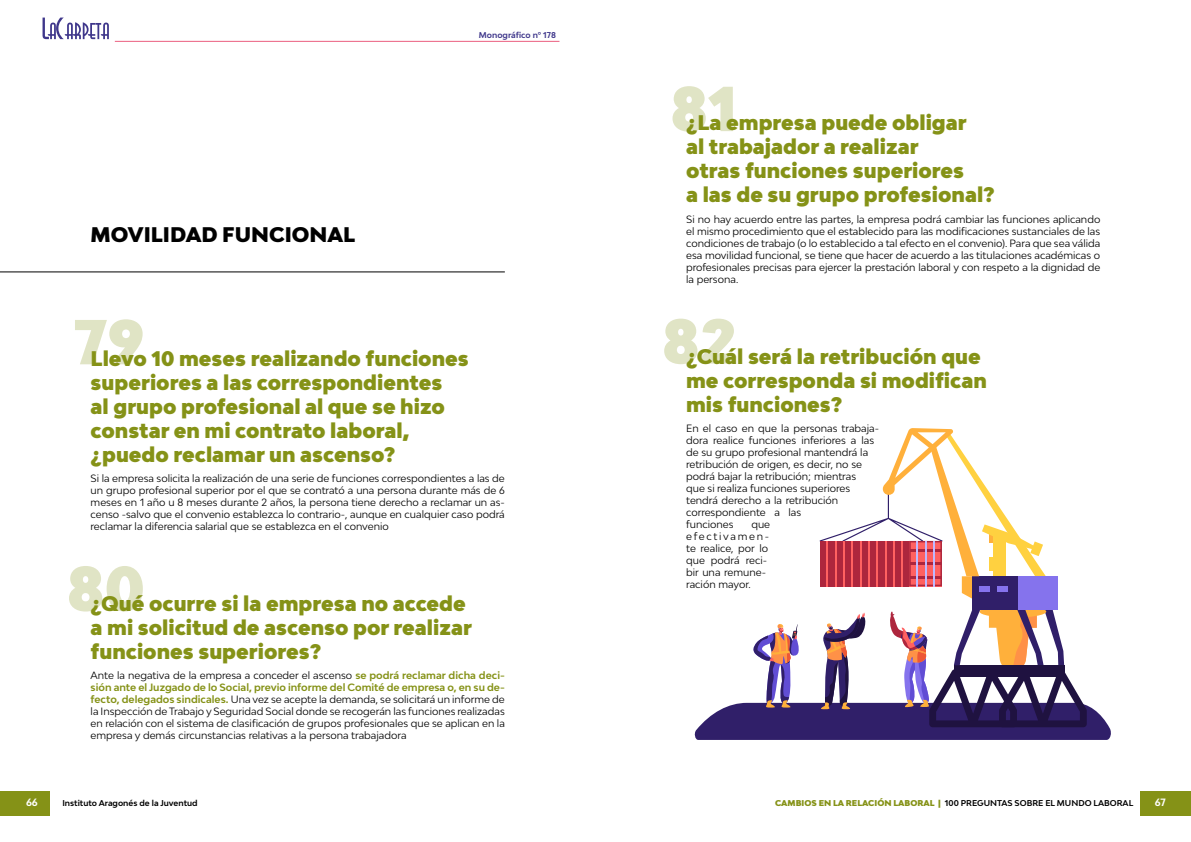
<style>
.page{position:relative;width:1191px;height:842px;background:#fff}
.page>*{position:absolute;margin:0;border:0;box-sizing:border-box;transform-origin:0 0}
.t1{font:900 60px "Bw Modelica";color:#859217}
.t2{font:900 20px/24px "Bw Modelica";color:#859217}
.t3{font:900 20px "Bw Modelica";color:#000}
.t4{font:10px/12px "Bw Modelica";color:#000;text-align:justify}
.t5{font:700 10px "Bw Modelica";color:#fff}
.t6{font:700 8px "Bw Modelica";color:#000}
.t7{font:700 8px "Bw Modelica";color:#3f378b}
.s1{font-weight:700;color:#859217}
.s2{font-weight:900;color:#859217}
</style>
<div class="page">
<div style="left:1140px;top:791px;width:51px;height:25px;background:#859217"></div>
<div style="left:0;top:791px;width:50px;height:25px;background:#859217"></div>
<hr style="left:0;top:271px;width:505px;height:1px;background:#000">
<svg style="left:672px;top:86px;width:61px;height:46px"></svg>
<svg style="left:664px;top:319px;width:70px;height:45px"></svg>
<svg style="left:694px;top:428px;width:417px;height:312px"></svg>
<svg style="left:43px;top:18px;width:66px;height:21px"></svg>
<hr style="left:115px;top:41px;width:444px;height:1px;background:#eb5f7f">
<h2 class="t3" style="left:91px;top:222px;width:266px">MOVILIDAD FUNCIONAL</h2>
<p class="t7" style="left:479px;top:30px;width:79px">Monográfico nº 178</p>
<h1 class="t1" style="left:74px;top:303px;width:73px">79</h1>
<h2 class="t2" style="left:91px;top:346px;width:380px">Llevo 10 meses realizando funciones superiores a las correspondientes<br>al grupo profesional al que se hizo constar en mi contrato laboral, ¿puedo reclamar un ascenso?</h2>
<p class="t4" style="left:91px;top:472px;width:416px">Si la empresa solicita la realización de una serie de funciones correspondientes a las de un grupo profesional superior por el que se contrató a una persona durante más de 6 meses en 1 año u 8 meses durante 2 años, la persona tiene derecho a reclamar un as&shy;censo -salvo que el convenio establezca lo contrario-, aunque en cualquier caso podrá reclamar la diferencia salarial que se establezca en el convenio</p>
<h1 class="t1" style="left:67px;top:550px;width:80px">80</h1>
<h2 class="t2" style="left:91px;top:591px;width:383px">¿Qué ocurre si la empresa no accede a mi solicitud de ascenso por realizar funciones superiores?</h2>
<p class="t4" style="left:91px;top:669px;width:416px">Ante la negativa de la empresa a conceder el ascenso <span class="s1">se podrá reclamar dicha deci&shy;sión ante el Juzgado de lo Social, previo informe del Comité de empresa o, en su de&shy;fecto, delegados sindicales.</span> Una vez se acepte la demanda, se solicitará un informe de la Inspección de Trabajo y Seguridad Social donde se recogerán las funciones realizadas en relación con el sistema de clasificación de grupos profesionales que se aplican en la empresa y demás circunstancias relativas a la persona trabajadora</p>
<h2 class="t2" style="left:686px;top:111px;width:310px">¿La empresa puede obligar<br>al trabajador a realizar<br>otras funciones superiores<br>a las de su grupo profesional?</h2>
<p class="t4" style="left:686px;top:213px;width:416px">Si no hay acuerdo entre las partes, la empresa podrá cambiar las funciones aplicando el mismo procedimiento que el establecido para las modificaciones sustanciales de las condiciones de trabajo (o lo establecido a tal efecto en el convenio). Para que sea válida esa movilidad funcional, se tiene que hacer de acuerdo a las titulaciones académicas o profesionales precisas para ejercer la prestación laboral y con respeto a la dignidad de la persona.</p>
<h2 class="t2" style="left:686px;top:344px;width:302px">¿Cuál será la retribución que me corresponda si modifican mis funciones?</h2>
<p class="t4" style="left:686px;top:422px;width:194px;text-align:left">En el caso en que la personas trabaja&shy;dora realice funciones inferiores a las de su grupo profesional mantendrá la retribución de origen, es decir, no se podrá bajar la retribución; mientras<br>que si realiza funciones superiores tendrá derecho a la retribución correspondiente a las<br>funciones</p>
<p class="t4" style="left:686px;top:518px;width:86px;text-align:left;text-indent:65px">que efectivamen&shy;te realice, por lo que podrá reci&shy;bir una remune&shy;ración mayor.</p>
<p class="t5" style="left:26px;top:796px;width:13px">66</p>
<p class="t6" style="left:62px;top:798px;width:137px">Instituto Aragonés de la Juventud</p>
<p class="t6" style="left:775px;top:798px;width:360px"><span class="s2">CAMBIOS EN LA RELACIÓN LABORAL |</span> 100 PREGUNTAS SOBRE EL MUNDO LABORAL</p>
<p class="t5" style="left:1154px;top:796px;width:13px">67</p>
</div>
